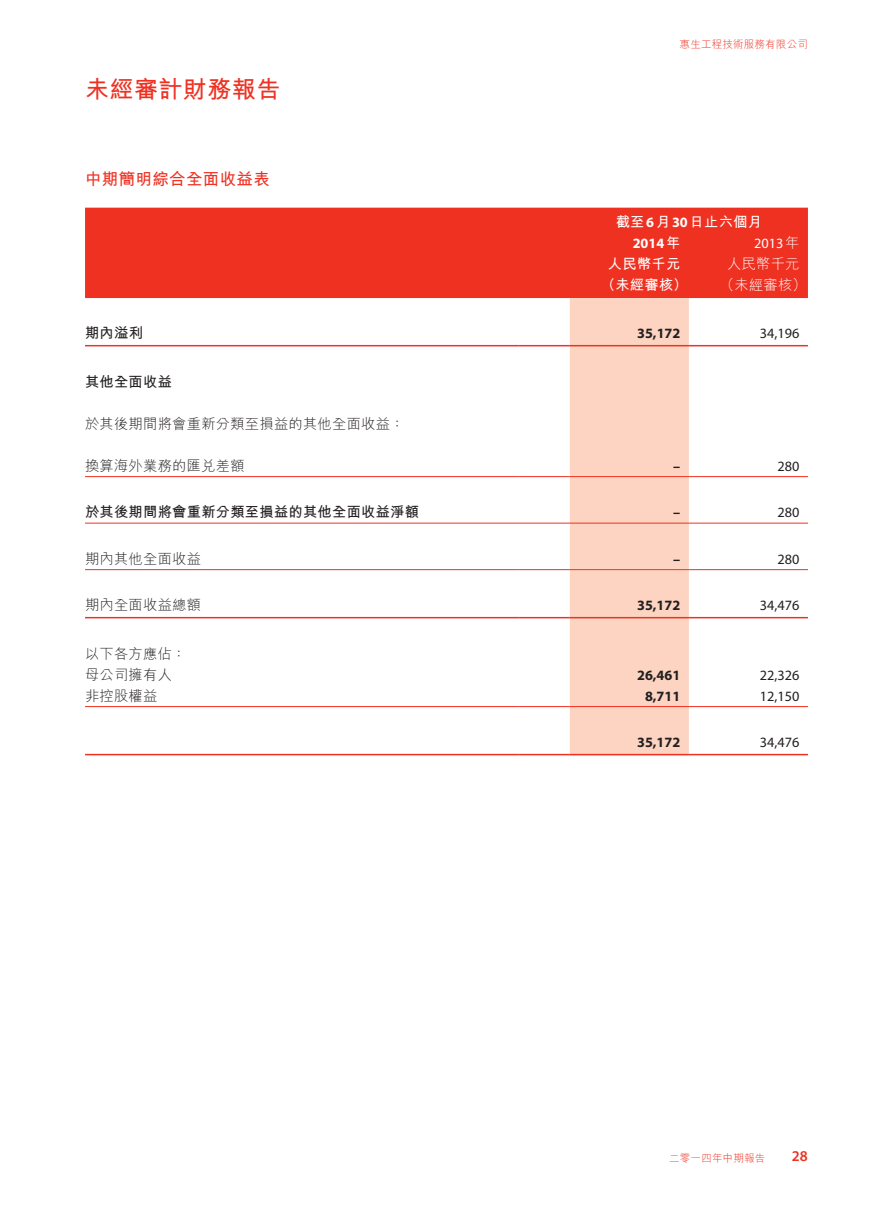
<style>
.page{position:relative;width:893px;height:1212px;background:#fff}
.page>*{position:absolute;margin:0;border:0;box-sizing:border-box;transform-origin:0 0}
.t1{font:700 24px "M Hei HK";letter-spacing:.02em;color:#ef3122}
.t2{font:700 16.5px "M Hei HK";letter-spacing:.02em;color:#ef3122}
.t3{font:600 15px "Myriad Pro";color:#ef3122}
.t4{font:300 14.25px "M Hei HK";letter-spacing:.02em;color:#231f20}
.t5{font:14.25px "Myriad Pro";color:#231f20}
.t6{font:700 14.25px "M Hei HK";letter-spacing:.02em;color:#231f20}
.t7{font:700 14.25px "Myriad Pro";color:#231f20}
.t8{font:700 14.25px "M Hei HK";letter-spacing:.02em;color:#fff}
.t9{font:300 14.25px "M Hei HK";letter-spacing:.02em;color:#fff}
.t10{font:14.25px "Myriad Pro";color:#fff}
.t11{font:700 14.25px "Myriad Pro";color:#fff}
.t12{font:300 10.5px "M Hei HK";letter-spacing:.02em;color:#ef3122}
.s1{font-family:"Myriad Pro"}
.s2{font-family:"M Hei HK";font-weight:300}
.s3{font-family:"M Hei HK"}
</style>
<div class="page">
<div style="left:85px;top:208px;width:723px;height:90px;background:#ef3122"></div>
<div style="left:570px;top:298px;width:119px;height:456px;background:#fcd4c1"></div>
<hr style="left:85px;top:345px;width:434px;height:1px;background:#ef3122">
<hr style="left:519px;top:345px;width:51px;height:1px;background:#ef3122">
<hr style="left:570px;top:345px;width:119px;height:1px;background:#ef3122">
<hr style="left:689px;top:345px;width:119px;height:1px;background:#ef3122">
<hr style="left:85px;top:476px;width:434px;height:1px;background:#ef3122">
<hr style="left:519px;top:476px;width:51px;height:1px;background:#ef3122">
<hr style="left:570px;top:476px;width:119px;height:1px;background:#ef3122">
<hr style="left:689px;top:476px;width:119px;height:1px;background:#ef3122">
<hr style="left:85px;top:523px;width:434px;height:1px;background:#ef3122">
<hr style="left:519px;top:523px;width:51px;height:1px;background:#ef3122">
<hr style="left:570px;top:523px;width:119px;height:1px;background:#ef3122">
<hr style="left:689px;top:523px;width:119px;height:1px;background:#ef3122">
<hr style="left:85px;top:569px;width:434px;height:1px;background:#ef3122">
<hr style="left:519px;top:569px;width:51px;height:1px;background:#ef3122">
<hr style="left:570px;top:569px;width:119px;height:1px;background:#ef3122">
<hr style="left:689px;top:569px;width:119px;height:1px;background:#ef3122">
<hr style="left:85px;top:617px;width:434px;height:1px;background:#ef3122">
<hr style="left:519px;top:617px;width:51px;height:1px;background:#ef3122">
<hr style="left:570px;top:617px;width:119px;height:1px;background:#ef3122">
<hr style="left:689px;top:617px;width:119px;height:1px;background:#ef3122">
<hr style="left:85px;top:706px;width:434px;height:1px;background:#ef3122">
<hr style="left:519px;top:706px;width:51px;height:1px;background:#ef3122">
<hr style="left:570px;top:706px;width:119px;height:1px;background:#ef3122">
<hr style="left:689px;top:706px;width:119px;height:1px;background:#ef3122">
<hr style="left:85px;top:754px;width:434px;height:1px;background:#ef3122">
<hr style="left:519px;top:754px;width:51px;height:1px;background:#ef3122">
<hr style="left:570px;top:754px;width:119px;height:1px;background:#ef3122">
<hr style="left:689px;top:754px;width:119px;height:1px;background:#ef3122">
<p class="t12" style="left:680px;top:39px;width:130px">惠生工程技術服務有限公司</p>
<h1 class="t1" style="left:85px;top:72px;width:197px">未經審計財務報告</h1>
<p class="t2" style="left:85px;top:167px;width:186px">中期簡明綜合全面收益表</p>
<p class="t8" style="left:616px;top:211px;width:148px">截至<span class="s1">6</span>月<span class="s1">30</span>日止六個月</p>
<p class="t10" style="left:754px;top:234px;width:47px">2013 <span class="s2">年</span></p>
<p class="t11" style="left:633px;top:234px;width:49px">2014<span class="s3">年</span></p>
<p class="t8" style="left:608px;top:253px;width:74px">人民幣千元</p>
<p class="t9" style="left:727px;top:256px;width:74px">人民幣千元</p>
<p class="t8" style="left:601px;top:274px;width:88px">（未經審核）</p>
<p class="t9" style="left:720px;top:277px;width:88px">（未經審核(</p>
<p class="t6" style="left:85px;top:323px;width:59px">期內溢利</p>
<p class="t6" style="left:85px;top:371px;width:88px">其他全面收益</p>
<p class="t4" style="left:85px;top:416px;width:321px">於其後期間將會重新分類至損益的其他全面收益：</p>
<p class="t7" style="left:637px;top:324px;width:45px">35,172</p>
<p class="t5" style="left:760px;top:325px;width:41px">34,196</p>
<p class="t4" style="left:85px;top:458px;width:161px">換算海外業務的匯兌差額</p>
<p class="t7" style="left:673px;top:456px;width:9px">–</p>
<p class="t5" style="left:777px;top:457px;width:23px">280</p>
<p class="t6" style="left:85px;top:502px;width:336px">於其後期間將會重新分類至損益的其他全面收益淨額</p>
<p class="t7" style="left:673px;top:503px;width:9px">–</p>
<p class="t5" style="left:777px;top:504px;width:23px">280</p>
<p class="t4" style="left:85px;top:551px;width:117px">期內其他全面收益</p>
<p class="t7" style="left:673px;top:550px;width:9px">–</p>
<p class="t5" style="left:777px;top:550px;width:23px">280</p>
<p class="t4" style="left:85px;top:598px;width:117px">期內全面收益總額</p>
<p class="t4" style="left:85px;top:646px;width:103px">以下各方應佔：</p>
<p class="t7" style="left:637px;top:596px;width:45px">35,172</p>
<p class="t5" style="left:760px;top:597px;width:41px">34,476</p>
<p class="t4" style="left:85px;top:667px;width:88px">母公司擁有人</p>
<p class="t7" style="left:637px;top:665px;width:45px">26,461</p>
<p class="t5" style="left:760px;top:666px;width:41px">22,326</p>
<p class="t4" style="left:85px;top:688px;width:74px">非控股權益</p>
<p class="t7" style="left:645px;top:686px;width:37px">8,711</p>
<p class="t5" style="left:760px;top:687px;width:41px">12,150</p>
<p class="t7" style="left:637px;top:733px;width:45px">35,172</p>
<p class="t5" style="left:760px;top:733px;width:41px">34,476</p>
<p class="t12" style="left:669px;top:1152px;width:98px">二零一四年中期報告</p>
<p class="t3" style="left:792px;top:1147px;width:17px">28</p>
</div>
